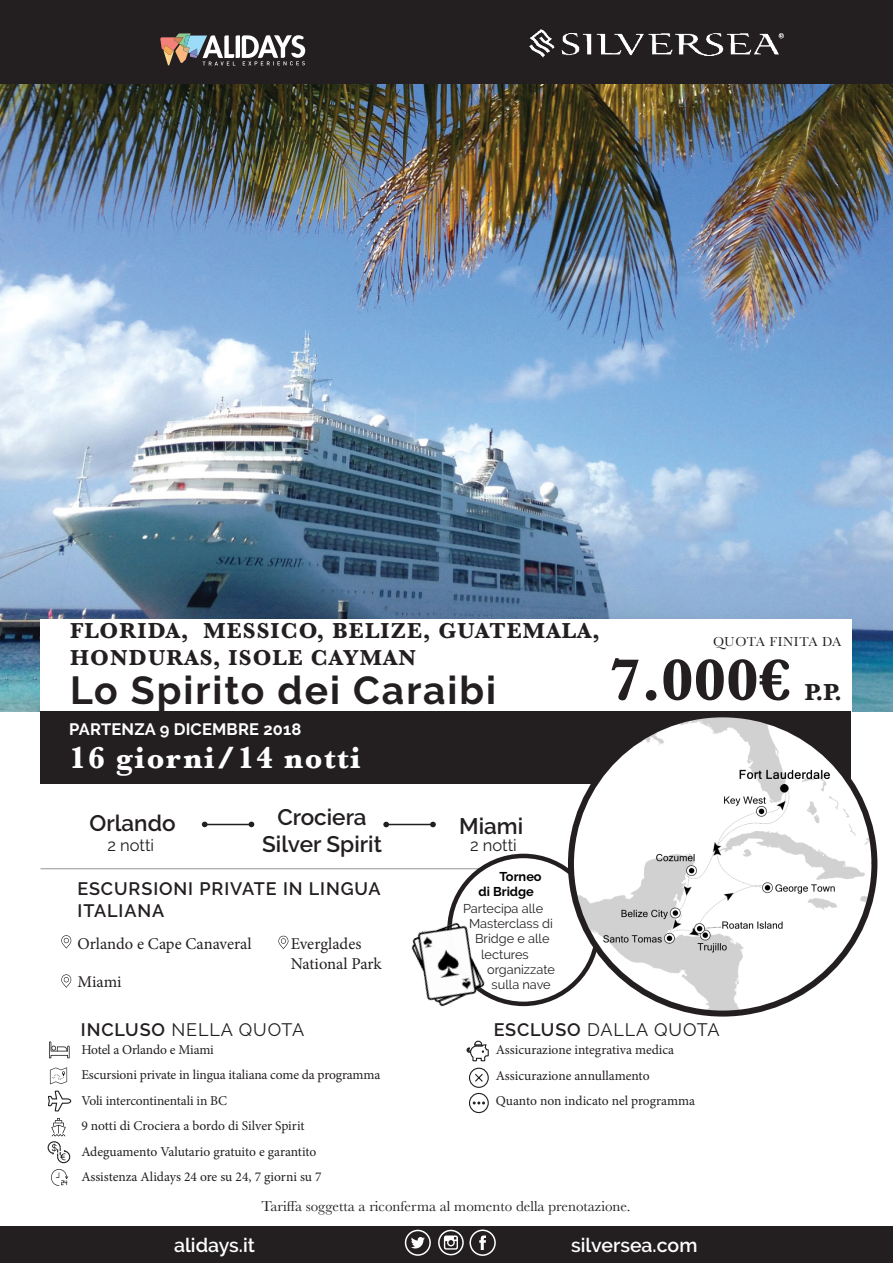
<style>
.page{position:relative;width:893px;height:1263px;background:#fff}
.page>*{position:absolute;margin:0;border:0;box-sizing:border-box;transform-origin:0 0}
.t1{font:700 60px "Baskerville";color:#231f20}
.t2{font:700 39px "Raleway";letter-spacing:.05em;color:#231f20}
.t3{font:700 31.5px "Baskerville";letter-spacing:.05em;color:#fff}
.t4{font:700 24px "Baskerville";color:#231f20}
.t5{font:700 22.5px/27px "Baskerville";letter-spacing:.05em;color:#231f20}
.t6{font:600 22.5px "Raleway";color:#231f20}
.t7{font:600 19.5px "Raleway";color:#fff}
.t8{font:18px "Raleway";letter-spacing:.05em;color:#231f20}
.t9{font:600 18px/21.6px "Raleway";letter-spacing:.05em;color:#231f20}
.t10{font:16.5px "Minion Pro";color:#231f20}
.t11{font:700 16.5px "Raleway";letter-spacing:.01em;color:#fff}
.t12{font:16.5px "Raleway";color:#231f20}
.t13{font:15px "Baskerville";color:#231f20}
.t14{font:13.5px "Minion Pro";letter-spacing:-.005em;color:#231f20}
.t15{font:13.5px "Baskerville";letter-spacing:.035em;color:#231f20}
.t16{font:12.75px/15.3px "Raleway";color:#231f20}
.t17{font:700 12.75px/15.3px "Raleway";color:#000}
.s1{font-weight:600}
</style>
<div class="page">
<img style="left:0;top:84px;width:893px;height:627px">
<div style="left:41px;top:619px;width:811px;height:93px;background:#fff"></div>
<div style="left:41px;top:711px;width:810px;height:73px;background:#231f20"></div>
<div style="left:0;top:0;width:893px;height:84px;background:#231f20"></div>
<svg style="left:278px;top:936px;width:10px;height:13px"></svg>
<svg style="left:61px;top:935px;width:10px;height:13px"></svg>
<svg style="left:61px;top:974px;width:10px;height:13px"></svg>
<svg style="left:160px;top:33px;width:145px;height:33px"></svg>
<img style="left:529px;top:30px;width:254px;height:27px">
<hr style="left:41px;top:868px;width:785px;height:1px;background:#939495">
<div style="left:0;top:1224px;width:893px;height:39px;background:#231f20"></div>
<svg style="left:202px;top:822px;width:6px;height:5px"></svg>
<svg style="left:249px;top:822px;width:5px;height:5px"></svg>
<svg style="left:383px;top:822px;width:6px;height:5px"></svg>
<hr style="left:386px;top:824px;width:47px;height:1px;background:#231f20">
<svg style="left:430px;top:822px;width:6px;height:5px"></svg>
<div style="left:0;top:1177px;width:893px;height:49px;background:#fff"></div>
<svg style="left:49px;top:1041px;width:21px;height:17px"></svg>
<div style="left:469px;top:1093px;width:20px;height:20px;border:1px solid #231f20;border-radius:50%"></div>
<svg style="left:473px;top:1101px;width:12px;height:3px"></svg>
<div style="left:469px;top:1068px;width:20px;height:20px;border:1px solid #231f20;border-radius:50%"></div>
<svg style="left:475px;top:1073px;width:8px;height:9px"></svg>
<svg style="left:467px;top:1040px;width:22px;height:22px"></svg>
<svg style="left:47px;top:1067px;width:25px;height:119px"></svg>
<hr style="left:205px;top:824px;width:46px;height:1px;background:#231f20">
<div style="left:449px;top:856px;width:148px;height:148px;background:#fff;border-radius:50%"></div>
<img style="left:411px;top:915px;width:82px;height:92px">
<img style="left:571px;top:718px;width:303px;height:295px">
<div style="left:438px;top:1230px;width:26px;height:25px;border:2px solid #fff;border-radius:50%"></div>
<svg style="left:444px;top:1235px;width:14px;height:14px"></svg>
<div style="left:405px;top:1230px;width:26px;height:26px;border:2px solid #fff;border-radius:50%"></div>
<svg style="left:411px;top:1237px;width:14px;height:11px"></svg>
<div style="left:469px;top:1229px;width:27px;height:27px;border:2px solid #fff;border-radius:50%"></div>
<svg style="left:479px;top:1235px;width:7px;height:15px"></svg>
<p class="t5" style="left:70px;top:617px;width:531px">FLORIDA, MESSICO, BELIZE, GUATEMALA,<br>HONDURAS, ISOLE CAYMAN</p>
<p class="t2" style="left:70px;top:668px;width:427px">Lo Spirito dei Caraibi</p>
<p class="t11" style="left:69px;top:720px;width:234px">PARTENZA 9 DICEMBRE 2018</p>
<p class="t3" style="left:69px;top:735px;width:293px">16 giorni/14 notti</p>
<p class="t6" style="left:89px;top:810px;width:88px">Orlando</p>
<p class="t6" style="left:278px;top:804px;width:91px">Crociera</p>
<p class="t6" style="left:262px;top:831px;width:121px">Silver Spirit</p>
<p class="t12" style="left:107px;top:835px;width:48px">2 notti</p>
<p class="t9" style="left:78px;top:878px;width:305px">ESCURSIONI PRIVATE IN LINGUA<br>ITALIANA</p>
<p class="t10" style="left:78px;top:932px;width:176px">Orlando e Cape Canaveral</p>
<p class="t10" style="left:291px;top:932px;width:72px">Everglades</p>
<p class="t10" style="left:291px;top:952px;width:92px">National Park</p>
<p class="t10" style="left:78px;top:971px;width:46px">Miami</p>
<p class="t6" style="left:459px;top:813px;width:66px">Miami</p>
<p class="t12" style="left:470px;top:835px;width:48px">2 notti</p>
<p class="t17" style="left:478px;top:869px;width:65px;text-indent:21px">Torneo di Bridge</p>
<p class="t16" style="left:463px;top:900px;width:82px">Partecipa alle</p>
<p class="t16" style="left:469px;top:916px;width:85px">Masterclass di</p>
<p class="t16" style="left:481px;top:931px;width:70px;text-indent:-6px">Bridge e alle lectures</p>
<p class="t16" style="left:487px;top:962px;width:69px;text-align:center">organizzate sulla nave</p>
<p class="t15" style="left:713px;top:633px;width:130px">QUOTA FINITA DA</p>
<p class="t1" style="left:609px;top:638px;width:183px">7.000€</p>
<p class="t4" style="left:805px;top:675px;width:39px">P. P.</p>
<p class="t8" style="left:81px;top:1019px;width:225px"><span class="s1">INCLUSO</span> NELLA QUOTA</p>
<p class="t8" style="left:494px;top:1019px;width:227px"><span class="s1">ESCLUSO</span> DALLA QUOTA</p>
<p class="t14" style="left:496px;top:1041px;width:180px">Assicurazione integrativa medica</p>
<p class="t14" style="left:496px;top:1066px;width:155px">Assicurazione annullamento</p>
<p class="t14" style="left:496px;top:1092px;width:201px">Quanto non indicato nel programma</p>
<p class="t14" style="left:81px;top:1040px;width:134px">Hotel a Orlando e Miami</p>
<p class="t14" style="left:81px;top:1066px;width:301px">Escursioni private in lingua italiana come da programma</p>
<p class="t14" style="left:81px;top:1091px;width:147px">Voli intercontinentali in BC</p>
<p class="t14" style="left:81px;top:1117px;width:225px">9 notti di Crociera a bordo di Silver Spirit</p>
<p class="t14" style="left:81px;top:1142px;width:237px">Adeguamento Valutario gratuito e garantito</p>
<p class="t14" style="left:81px;top:1168px;width:242px">Assistenza Alidays 24 ore su 24, 7 giorni su 7</p>
<p class="t13" style="left:261px;top:1196px;width:371px">Tariffa soggetta a riconferma al momento della prenotazione.</p>
<p class="t13" style="left:287px;top:1196px;width:6px">f</p>
<p class="t7" style="left:174px;top:1234px;width:82px">alidays.it</p>
<p class="t7" style="left:571px;top:1234px;width:128px">silversea.com</p>
</div>
